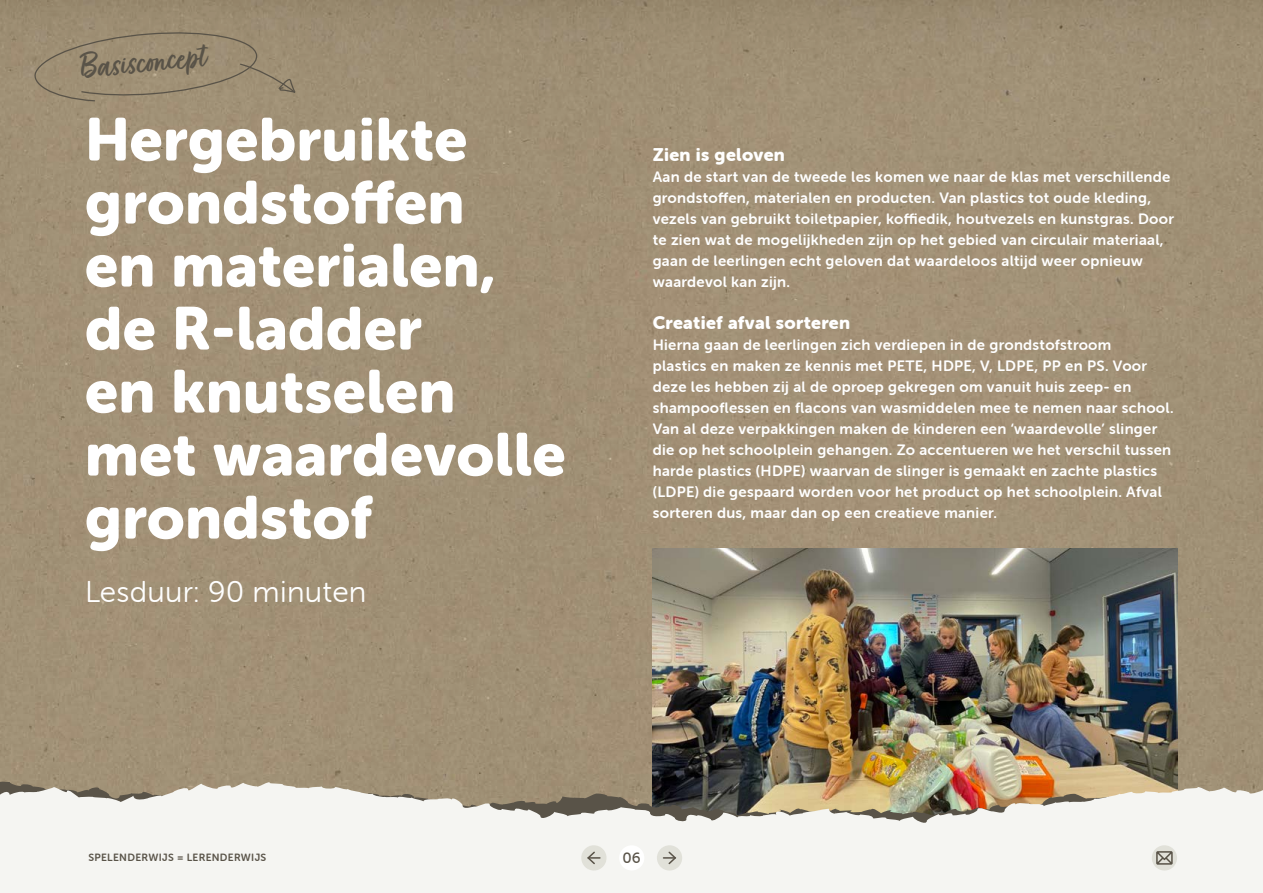
<style>
.page{position:relative;width:1263px;height:893px;background:#fff}
.page>*{position:absolute;margin:0;border:0;box-sizing:border-box;transform-origin:0 0}
.t1{font:60px/63px "Museo Sans Rounded 900";letter-spacing:.01em;color:#fff}
.t2{font:40.95px "Fave Script Bold Pro";color:#595348}
.t3{font:30px "Museo Sans Rounded 300";letter-spacing:.01em;color:#fff}
.t4{font:18px "Museo Sans Rounded 900";letter-spacing:.02em;color:#fff}
.t5{font:15px/21px "Museo Sans Rounded 700";letter-spacing:.02em;color:#fff}
.t6{font:15px "Museo Sans Rounded 500";color:#595348}
.t7{font:10.5px "Museo Sans Rounded 700";letter-spacing:.03em;color:#595348}
</style>
<div class="page">
<div style="left:0;top:0;width:1263px;height:781px;background:#a19076"></div>
<svg style="left:30px;top:29px;width:266px;height:73px;background:#9b8c72"></svg>
<img style="left:653px;top:549px;width:525px;height:232px">
<svg style="left:0;top:779px;width:834px;height:114px;fill:#f5f5f2"></svg>
<svg style="left:835px;top:781px;width:428px;height:3px"></svg>
<svg style="left:834px;top:784px;width:429px;height:109px;fill:#f5f5f2"></svg>
<div style="left:581px;top:845px;width:25px;height:25px;background:#e1e1d9;border-radius:50%"></div>
<svg style="left:587px;top:851px;width:13px;height:14px"></svg>
<div style="left:619px;top:845px;width:25px;height:25px;background:#fff;border-radius:50%"></div>
<div style="left:657px;top:845px;width:25px;height:25px;background:#e1e1d9;border-radius:50%"></div>
<svg style="left:663px;top:851px;width:14px;height:14px"></svg>
<div style="left:1152px;top:845px;width:25px;height:25px;background:#e1e1d9;border-radius:50%"></div>
<svg style="left:1156px;top:851px;width:17px;height:14px"></svg>
<h2 class="t2" style="left:78px;top:45px;width:128px;rotate:-6deg">Basisconcept</h2>
<h1 class="t1" style="left:85px;top:108px;width:482px">Hergebruikte grondstoffen<br>en materialen, de R-ladder<br>en knutselen met waardevolle grondstof</h1>
<h3 class="t3" style="left:85px;top:575px;width:283px">Lesduur: 90 minuten</h3>
<p class="t4" style="left:653px;top:144px;width:134px">Zien is geloven</p>
<p class="t5" style="left:653px;top:166px;width:523px">Aan de start van de tweede les komen we naar de klas met verschillende grondstoffen, materialen en producten. Van plastics tot oude kleding, vezels van gebruikt toiletpapier, koffiedik, houtvezels en kunstgras. Door te zien wat de mogelijkheden zijn op het gebied van circulair materiaal, gaan de leerlingen echt geloven dat waardeloos altijd weer opnieuw waardevol kan zijn.</p>
<p class="t4" style="left:653px;top:312px;width:199px">Creatief afval sorteren</p>
<p class="t5" style="left:653px;top:334px;width:522px">Hierna gaan de leerlingen zich verdiepen in de grondstofstroom<br>plastics en maken ze kennis met PETE, HDPE, V, LDPE, PP en PS. Voor deze les hebben zij al de oproep gekregen om vanuit huis zeep- en shampooflessen en flacons van wasmiddelen mee te nemen naar school.<br>Van al deze verpakkingen maken de kinderen een ‘waardevolle’ slinger die op het schoolplein gehangen. Zo accentueren we het verschil tussen harde plastics (HDPE) waarvan de slinger is gemaakt en zachte plastics (LDPE) die gespaard worden voor het product op het schoolplein. Afval sorteren dus, maar dan op een creatieve manier.</p>
<p class="t7" style="left:88px;top:852px;width:179px">SPELENDERWIJS = LERENDERWIJS</p>
<p class="t6" style="left:623px;top:850px;width:20px">06</p>
</div>
